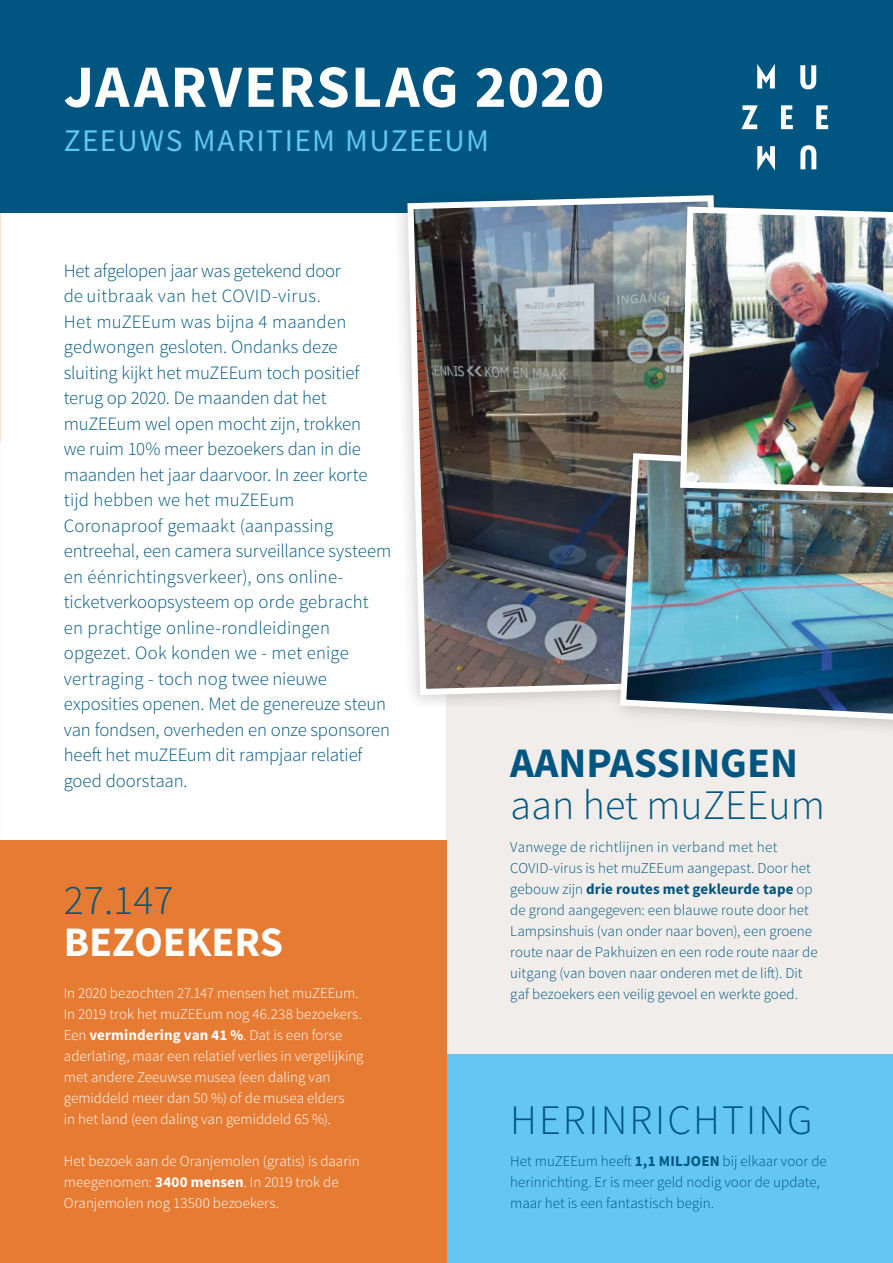
<style>
.page{position:relative;width:893px;height:1263px;background:#fff}
.page>*{position:absolute;margin:0;border:0;box-sizing:border-box;transform-origin:0 0}
.t1{font:700 60px "Source Sans Pro";letter-spacing:.02em;color:#fff}
.t2{font:300 42px "Source Sans Pro";color:#005680}
.t3{font:300 42px "Source Sans Pro";letter-spacing:.05em;color:#005680}
.t4{font:700 42px "Source Sans Pro";color:#005680}
.t5{font:700 42px "Source Sans Pro";color:#fff}
.t6{font:31.5px "Source Sans Pro";letter-spacing:.045em;color:#64c7f3}
.t7{font:300 18.75px/25.5px "Source Sans Pro";color:#005680}
.t8{font:300 15px/21px "Source Sans Pro";color:#005680}
.t9{font:300 15px/21px "Source Sans Pro";color:#fff}
.s1{font-weight:700}
</style>
<div class="page">
<div style="left:446px;top:252px;width:447px;height:853px;background:#f0edea"></div>
<div style="left:446px;top:1054px;width:447px;height:209px;background:#64c7f3"></div>
<div style="left:0;top:840px;width:446px;height:423px;background:#e67c33"></div>
<div style="left:0;top:0;width:893px;height:213px;background:#005680"></div>
<svg style="left:800px;top:145px;width:16px;height:24px"></svg>
<svg style="left:757px;top:146px;width:18px;height:25px"></svg>
<svg style="left:757px;top:64px;width:18px;height:24px"></svg>
<svg style="left:800px;top:65px;width:16px;height:24px"></svg>
<svg style="left:741px;top:105px;width:17px;height:24px"></svg>
<svg style="left:781px;top:105px;width:12px;height:24px"></svg>
<svg style="left:816px;top:105px;width:12px;height:24px"></svg>
<div style="left:391px;top:185px;width:347px;height:527px;background:#1d1d1b;opacity:.2"></div>
<img style="left:404px;top:192px;width:325px;height:506px">
<div style="left:609px;top:442px;width:284px;height:296px;background:#1d1d1b;opacity:.2"></div>
<img style="left:617px;top:450px;width:276px;height:275px">
<div style="left:674px;top:201px;width:219px;height:306px;background:#1d1d1b;opacity:.3"></div>
<img style="left:677px;top:204px;width:216px;height:293px">
<h1 class="t1" style="left:64px;top:48px;width:542px">JAARVERSLAG 2020</h1>
<h3 class="t6" style="left:64px;top:121px;width:427px">ZEEUWS MARITIEM MUZEEUM</h3>
<p class="t7" style="left:64px;top:258px;width:329px">Het afgelopen jaar was getekend door<br>de uitbraak van het COVID-virus.<br>Het muZEEum was bijna 4 maanden gedwongen gesloten. Ondanks deze sluiting kijkt het muZEEum toch positief terug op 2020. De maanden dat het muZEEum wel open mocht zijn, trokken<br>we ruim 10% meer bezoekers dan in die maanden het jaar daarvoor. In zeer korte tijd hebben we het muZEEum Coronaproof gemaakt (aanpassing entreehal, een camera surveillance systeem en éénrichtingsverkeer), ons online&shy;ticketverkoopsysteem op orde gebracht en prachtige online-rondleidingen opgezet. Ook konden we - met enige vertraging - toch nog twee nieuwe exposities openen. Met de genereuze steun van fondsen, overheden en onze sponsoren heeft het muZEEum dit rampjaar relatief goed doorstaan.</p>
<h2 class="t2" style="left:64px;top:874px;width:111px">27.147</h2>
<h2 class="t5" style="left:64px;top:915px;width:221px">BEZOEKERS</h2>
<p class="t9" style="left:64px;top:982px;width:301px">In 2020 bezochten 27.147 mensen het muZEEum.<br>In 2019 trok het muZEEum nog 46.238 bezoekers.<br>Een <span class="s1">vermindering van 41 %</span>. Dat is een forse aderlating, maar een relatief verlies in vergelijking met andere Zeeuwse musea (een daling van gemiddeld meer dan 50 %) of de musea elders<br>in het land (een daling van gemiddeld 65 %).</p>
<p class="t9" style="left:64px;top:1150px;width:297px">Het bezoek aan de Oranjemolen (gratis) is daarin meegenomen: <span class="s1">3400 mensen</span>. In 2019 trok de<br>Oranjemolen nog 13500 bezoekers.</p>
<h2 class="t4" style="left:510px;top:736px;width:289px">AANPASSINGEN</h2>
<h2 class="t2" style="left:510px;top:780px;width:316px">aan het muZEEum</h2>
<p class="t8" style="left:510px;top:837px;width:309px">Vanwege de richtlijnen in verband met het COVID-virus is het muZEEum aangepast. Door het gebouw zijn <span class="s1">drie routes met gekleurde tape</span> op de grond aangegeven: een blauwe route door het Lampsinshuis (van onder naar boven), een groene route naar de Pakhuizen en een rode route naar de uitgang (van boven naar onderen met de lift). Dit gaf bezoekers een veilig gevoel en werkte goed.</p>
<h2 class="t3" style="left:510px;top:1095px;width:304px">HERINRICHTING</h2>
<p class="t8" style="left:510px;top:1150px;width:318px">Het muZEEum heeft <span class="s1">1,1 MILJOEN</span> bij elkaar voor de herinrichting. Er is meer geld nodig voor de update, maar het is een fantastisch begin.</p>
</div>
